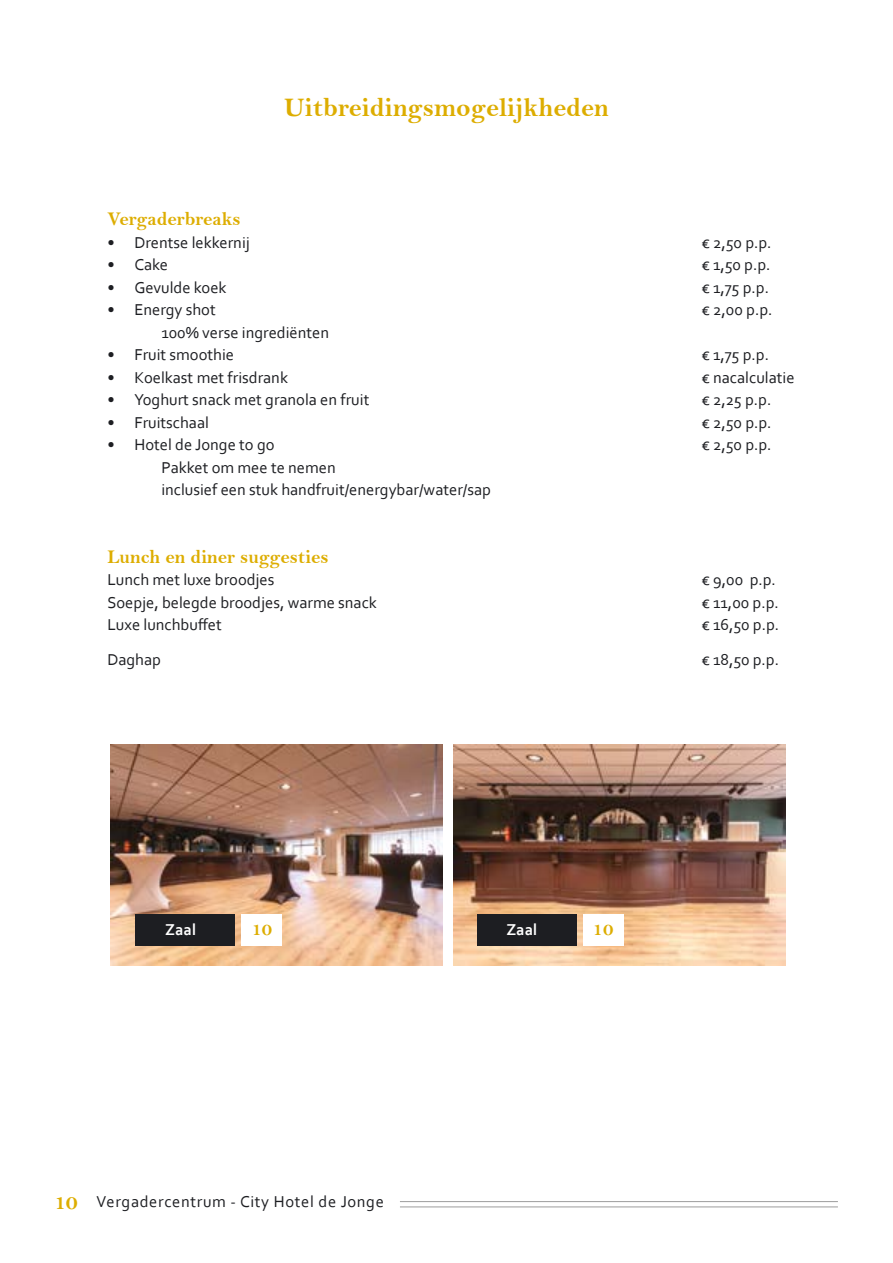
<style>
.page{position:relative;width:893px;height:1263px;background:#fff}
.page>*{position:absolute;margin:0;border:0;box-sizing:border-box;transform-origin:0 0}
.t1{font:27px "Bell MT Bold";color:#ddad00}
.t2{font:19.5px "Bell MT Bold";color:#ddad00}
.t3{font:16.5px/22.5px "Corbel";color:#1d1e22}
.t4{font:16.5px "Corbel";letter-spacing:.04em;color:#1d1e22}
.t5{font:700 16.5px "Corbel";color:#fff}
.s1{font-family:"Bell MT Bold";font-size:22.5px;color:#ddad00}
</style>
<div class="page">
<hr style="left:400px;top:1206px;width:438px;height:1px;background:#000">
<hr style="left:400px;top:1201px;width:438px;height:1px;background:#000">
<img style="left:111px;top:744px;width:332px;height:221px">
<img style="left:454px;top:744px;width:332px;height:221px">
<div style="left:477px;top:914px;width:99px;height:32px;background:#1d1e22"></div>
<div style="left:136px;top:914px;width:99px;height:32px;background:#1d1e22"></div>
<div style="left:583px;top:914px;width:40px;height:32px;background:#fff"></div>
<div style="left:242px;top:914px;width:40px;height:32px;background:#fff"></div>
<h1 class="t1" style="left:284px;top:91px;width:326px">Uitbreidingsmogelijkheden</h1>
<p class="t2" style="left:107px;top:207px;width:135px">Vergaderbreaks</p>
<p class="t3" style="left:107px;top:230px;width:144px">• Drentse lekkernij</p>
<p class="t3" style="left:701px;top:230px;width:72px">€ 2,50 p.p.</p>
<p class="t3" style="left:107px;top:253px;width:62px">• Cake</p>
<p class="t3" style="left:701px;top:253px;width:71px">€ 1,50 p.p.</p>
<p class="t3" style="left:107px;top:275px;width:121px">• Gevulde koek</p>
<p class="t3" style="left:701px;top:275px;width:69px">€ 1,75 p.p.</p>
<p class="t3" style="left:107px;top:298px;width:110px">• Energy shot</p>
<p class="t3" style="left:701px;top:298px;width:73px">€ 2,00 p.p.</p>
<p class="t3" style="left:161px;top:320px;width:169px">100% verse ingrediënten</p>
<p class="t3" style="left:107px;top:343px;width:128px">• Fruit smoothie</p>
<p class="t3" style="left:701px;top:343px;width:69px">€ 1,75 p.p.</p>
<p class="t3" style="left:107px;top:366px;width:182px">• Koelkast met frisdrank</p>
<p class="t3" style="left:701px;top:366px;width:95px">€ nacalculatie</p>
<p class="t3" style="left:107px;top:388px;width:264px">• Yoghurt snack met granola en fruit</p>
<p class="t3" style="left:701px;top:388px;width:71px">€ 2,25 p.p.</p>
<p class="t3" style="left:107px;top:411px;width:103px">• Fruitschaal</p>
<p class="t3" style="left:701px;top:411px;width:72px">€ 2,50 p.p.</p>
<p class="t3" style="left:107px;top:433px;width:169px">• Hotel de Jonge to go</p>
<p class="t3" style="left:701px;top:433px;width:72px">€ 2,50 p.p.</p>
<p class="t3" style="left:161px;top:456px;width:331px">Pakket om mee te nemen<br>inclusief een stuk handfruit/energybar/water/sap</p>
<p class="t2" style="left:107px;top:545px;width:223px">Lunch en diner suggesties</p>
<p class="t3" style="left:107px;top:568px;width:169px">Lunch met luxe broodjes</p>
<p class="t3" style="left:701px;top:568px;width:76px">€ 9,00 p.p.</p>
<p class="t3" style="left:107px;top:590px;width:271px">Soepje, belegde broodjes, warme snack</p>
<p class="t3" style="left:701px;top:590px;width:79px">€ 11,00 p.p.</p>
<p class="t3" style="left:107px;top:613px;width:116px">Luxe lunchbuffet</p>
<p class="t3" style="left:701px;top:613px;width:79px">€ 16,50 p.p.</p>
<p class="t3" style="left:107px;top:647px;width:55px">Daghap</p>
<p class="t3" style="left:701px;top:647px;width:79px">€ 18,50 p.p.</p>
<p class="t5" style="left:165px;top:919px;width:33px">Zaal</p>
<p class="t2" style="left:251px;top:917px;width:22px">10</p>
<p class="t5" style="left:506px;top:919px;width:33px">Zaal</p>
<p class="t2" style="left:593px;top:917px;width:22px">10</p>
<p class="t4" style="left:54px;top:1191px;width:331px"><span class="s1">10</span> Vergadercentrum - City Hotel de Jonge</p>
</div>
